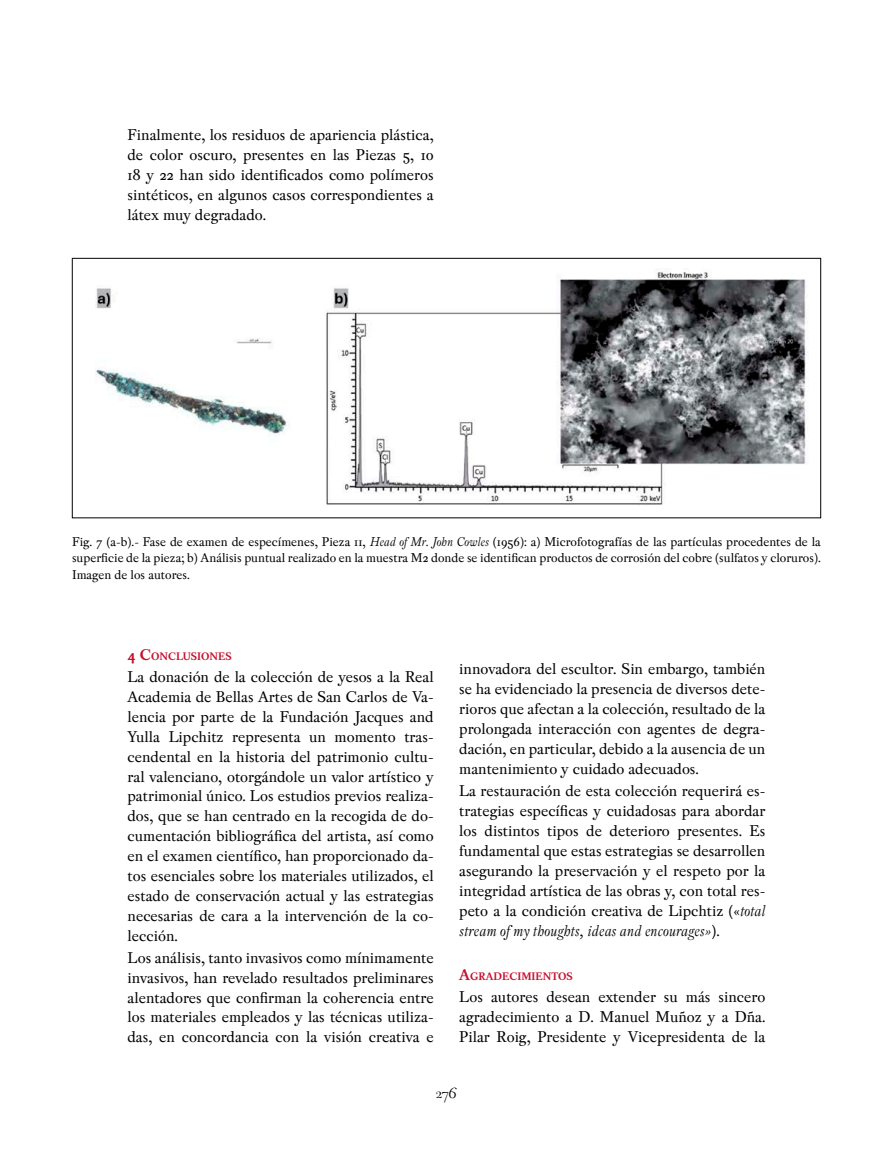
<style>
.page{position:relative;width:893px;height:1170px;background:#fff}
.page>*{position:absolute;margin:0;border:0;box-sizing:border-box;transform-origin:0 0}
.t1{font:18px "Peleguer";color:#000}
.t2{font:16.5px/20px "Pradell";color:#000;text-align:justify}
.t3{font:13.5px/16.5px "Pradell";color:#000;text-align:justify}
.t4{font:700 11.55px "Pradell";color:#c4112f}
.s1{font-style:italic}
.s2{font-size:16.5px}
</style>
<div class="page">
<img style="left:95px;top:269px;width:711px;height:236px">
<div style="left:72px;top:258px;width:749px;height:260px;border:1px solid #000"></div>
<p class="t2" style="left:128px;top:125px;width:308px">Finalmente, los residuos de apariencia plástica, de color oscuro, presentes en las Piezas 5, 10<br>18 y 22 han sido identificados como polímeros sintéticos, en algunos casos correspondientes a látex muy degradado.</p>
<p class="t3" style="left:72px;top:533px;width:750px">Fig. 7 (a-b).- Fase de examen de especímenes, Pieza 11, <span class="s1">Head of Mr. John Cowles</span> (1956): a) Microfotografías de las partículas procedentes de la superficie de la pieza; b) Análisis puntual realizado en la muestra M2 donde se identifican productos de corrosión del cobre (sulfatos y cloruros).<br>Imagen de los autores.</p>
<p class="t4" style="left:128px;top:649px;width:106px"><span class="s2">4 C</span>ONCLUSIONES</p>
<p class="t2" style="left:128px;top:666px;width:308px">La donación de la colección de yesos a la Real Academia de Bellas Artes de San Carlos de Va&shy;lencia por parte de la Fundación Jacques and Yulla Lipchitz representa un momento tras&shy;cendental en la historia del patrimonio cultu&shy;ral valenciano, otorgándole un valor artístico y patrimonial único. Los estudios previos realiza&shy;dos, que se han centrado en la recogida de do&shy;cumentación bibliográfica del artista, así como en el examen científico, han proporcionado da&shy;tos esenciales sobre los materiales utilizados, el estado de conservación actual y las estrategias necesarias de cara a la intervención de la co&shy;lección.</p>
<p class="t2" style="left:128px;top:947px;width:308px">Los análisis, tanto invasivos como mínimamente invasivos, han revelado resultados preliminares alentadores que confirman la coherencia entre los materiales empleados y las técnicas utiliza&shy;das, en concordancia con la visión creativa e</p>
<p class="t2" style="left:459px;top:658px;width:308px">innovadora del escultor. Sin embargo, también se ha evidenciado la presencia de diversos dete&shy;rioros que afectan a la colección, resultado de la prolongada interacción con agentes de degra&shy;dación, en particular, debido a la ausencia de un mantenimiento y cuidado adecuados.</p>
<p class="t2" style="left:459px;top:780px;width:308px">La restauración de esta colección requerirá es&shy;trategias específicas y cuidadosas para abordar los distintos tipos de deterioro presentes. Es fundamental que estas estrategias se desarrollen asegurando la preservación y el respeto por la integridad artística de las obras y, con total res&shy;peto a la condición creativa de Lipchtiz («<span class="s1">total stream of my thoughts, ideas and encourages»</span>).</p>
<p class="t4" style="left:459px;top:969px;width:115px"><span class="s2">A</span>GRADECIMIENTOS</p>
<p class="t2" style="left:459px;top:987px;width:308px">Los autores desean extender su más sincero agradecimiento a D. Manuel Muñoz y a Dña.<br>Pilar Roig, Presidente y Vicepresidenta de la</p>
<p class="t1" style="left:436px;top:1083px;width:22px">276</p>
</div>
